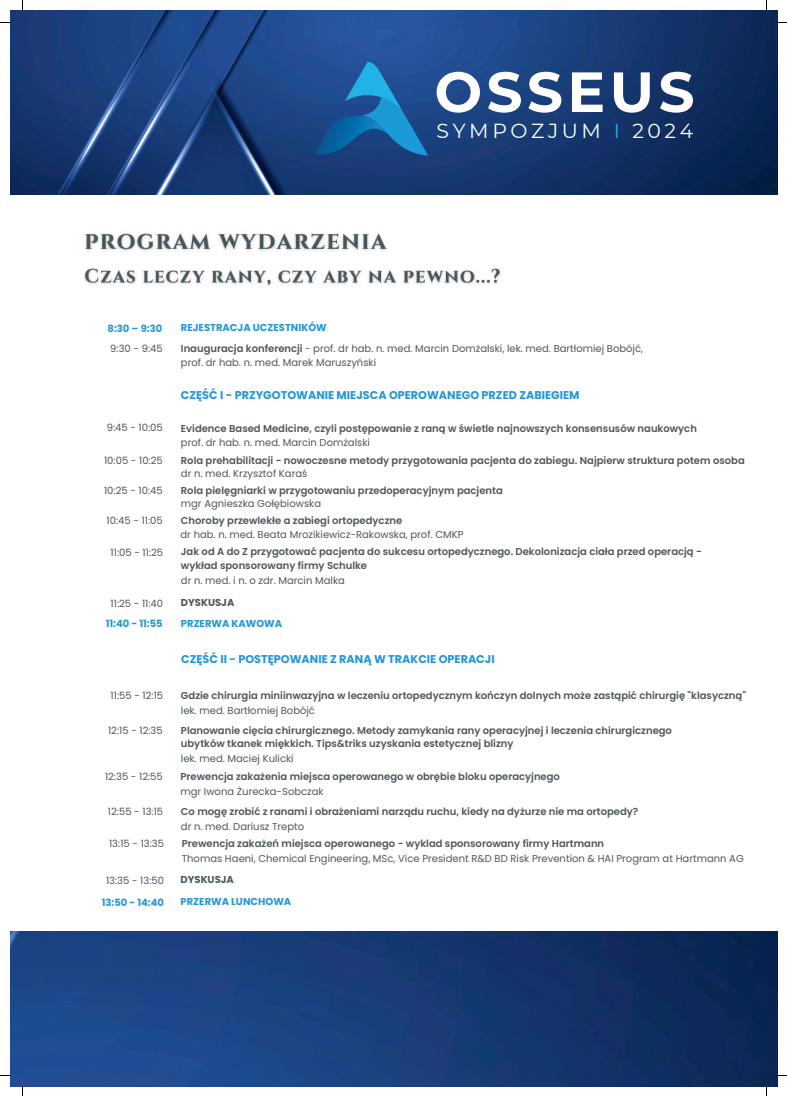
<style>
.page{position:relative;width:787px;height:1096px;background:#fff}
.page>*{position:absolute;margin:0;border:0;box-sizing:border-box;transform-origin:0 0}
.t1{font:700 56.5px "Montserrat";letter-spacing:.075em;color:#fff}
.t2{font:20.38px "Montserrat";letter-spacing:.18em;color:#fff}
.t3{font:700 11.25px "Poppins";color:#2397d4}
.t4{font:600 10px/13.4px "Poppins";color:#4c585f}
.t5{font:10px/13.4px "Poppins";color:#4c585f}
.t6{font:700 10px "Poppins";color:#2397d4}
.t7{font:700 10px "Poppins";color:#4c585f}
.s1{color:#26ace2}
.s2{font-weight:600}
</style>
<div class="page">
<img style="left:10px;top:10px;width:767px;height:184px">
<img style="left:314px;top:114px;width:31px;height:42px">
<svg style="left:345px;top:62px;width:83px;height:94px;background:#1c67a7"></svg>
<img style="left:84px;top:232px;width:417px;height:54px">
<img style="left:10px;top:931px;width:767px;height:155px">
<p class="t6" style="left:108px;top:322px;width:56px">8:30 – 9:30</p>
<p class="t6" style="left:181px;top:322px;width:147px">REJESTRACJA UCZESTNIKÓW</p>
<h1 class="t1" style="left:434px;top:51px;width:262px">OSSEUS</h1>
<h2 class="t2" style="left:437px;top:116px;width:258px">SYMPOZJUM <span class="s1">I</span> 2024</h2>
<p class="t5" style="left:110px;top:342px;width:54px">9:30 - 9:45</p>
<p class="t5" style="left:181px;top:342px;width:464px"><span class="s2">Inauguracja konferencji</span> - prof. dr hab. n. med. Marcin Domżalski, lek. med. Bartłomiej Bobójć, prof. dr hab. n. med. Marek Maruszyński</p>
<p class="t3" style="left:181px;top:388px;width:400px">CZĘŚĆ I - PRZYGOTOWANIE MIEJSCA OPEROWANEGO PRZED ZABIEGIEM</p>
<p class="t5" style="left:107px;top:421px;width:58px">9:45 - 10:05</p>
<p class="t4" style="left:181px;top:421px;width:517px">Evidence Based Medicine, czyli postępowanie z raną w świetle najnowszych konsensusów naukowych</p>
<p class="t5" style="left:181px;top:435px;width:191px">prof. dr hab. n. med. Marcin Domżalski</p>
<p class="t5" style="left:104px;top:454px;width:60px">10:05 - 10:25</p>
<p class="t4" style="left:181px;top:453px;width:565px">Rola prehabilitacji - nowoczesne metody przygotowania pacjenta do zabiegu. Najpierw struktura potem osoba</p>
<p class="t5" style="left:181px;top:466px;width:128px">dr n. med. Krzysztof Karaś</p>
<p class="t5" style="left:104px;top:484px;width:60px">10:25 - 10:45</p>
<p class="t4" style="left:181px;top:484px;width:323px">Rola pielęgniarki w przygotowaniu przedoperacyjnym pacjenta</p>
<p class="t5" style="left:181px;top:497px;width:142px">mgr Agnieszka Gołębiowska</p>
<p class="t5" style="left:107px;top:514px;width:58px">10:45 - 11:05</p>
<p class="t4" style="left:181px;top:514px;width:223px">Choroby przewlekłe a zabiegi ortopedyczne</p>
<p class="t5" style="left:181px;top:528px;width:284px">dr hab. n. med. Beata Mrozikiewicz-Rakowska, prof. CMKP</p>
<p class="t5" style="left:111px;top:546px;width:54px">11:05 - 11:25</p>
<p class="t4" style="left:181px;top:545px;width:522px">Jak od A do Z przygotować pacjenta do sukcesu ortopedycznego. Dekolonizacja ciała przed operacją - wykład sponsorowany firmy Schulke</p>
<p class="t5" style="left:181px;top:573px;width:165px">dr n. med. i n. o zdr. Marcin Malka</p>
<p class="t5" style="left:111px;top:596px;width:54px">11:25 - 11:40</p>
<p class="t7" style="left:181px;top:597px;width:55px">DYSKUSJA</p>
<p class="t6" style="left:106px;top:617px;width:59px">11:40 - 11:55</p>
<p class="t6" style="left:181px;top:617px;width:103px">PRZERWA KAWOWA</p>
<p class="t3" style="left:181px;top:652px;width:315px">CZĘŚĆ II - POSTĘPOWANIE Z RANĄ W TRAKCIE OPERACJI</p>
<p class="t5" style="left:111px;top:688px;width:54px">11:55 - 12:15</p>
<p class="t4" style="left:181px;top:688px;width:567px">Gdzie chirurgia miniinwazyjna w leczeniu ortopedycznym kończyn dolnych może zastąpić chirurgię "klasyczną"</p>
<p class="t5" style="left:181px;top:704px;width:136px">lek. med. Bartłomiej Bobójć</p>
<p class="t5" style="left:108px;top:723px;width:56px">12:15 - 12:35</p>
<p class="t4" style="left:181px;top:723px;width:493px">Planowanie cięcia chirurgicznego. Metody zamykania rany operacyjnej i leczenia chirurgicznego ubytków tkanek miękkich. Tips&amp;triks uzyskania estetycznej blizny</p>
<p class="t5" style="left:181px;top:752px;width:114px">lek. med. Maciej Kulicki</p>
<p class="t5" style="left:105px;top:770px;width:59px">12:35 - 12:55</p>
<p class="t4" style="left:181px;top:770px;width:381px">Prewencja zakażenia miejsca operowanego w obrębie bloku operacyjnego</p>
<p class="t5" style="left:181px;top:785px;width:145px">mgr Iwona Żurecka-Sobczak</p>
<p class="t5" style="left:108px;top:805px;width:57px">12:55 - 13:15</p>
<p class="t4" style="left:181px;top:805px;width:459px">Co mogę zrobić z ranami i obrażeniami narządu ruchu, kiedy na dyżurze nie ma ortopedy?</p>
<p class="t5" style="left:181px;top:820px;width:125px">dr n. med. Dariusz Trepto</p>
<p class="t5" style="left:109px;top:837px;width:56px">13:15 - 13:35</p>
<p class="t4" style="left:182px;top:837px;width:424px">Prewencja zakażeń miejsca operowanego - wyklad sponsorowany firmy Hartmann</p>
<p class="t5" style="left:182px;top:852px;width:563px">Thomas Haeni, Chemical Engineering, MSc, Vice President R&amp;D BD Risk Prevention &amp; HAI Program at Hartmann AG</p>
<p class="t5" style="left:106px;top:873px;width:60px">13:35 - 13:50</p>
<p class="t7" style="left:181px;top:873px;width:55px">DYSKUSJA</p>
<p class="t6" style="left:102px;top:896px;width:64px">13:50 - 14:40</p>
<p class="t6" style="left:181px;top:895px;width:112px">PRZERWA LUNCHOWA</p>
</div>
